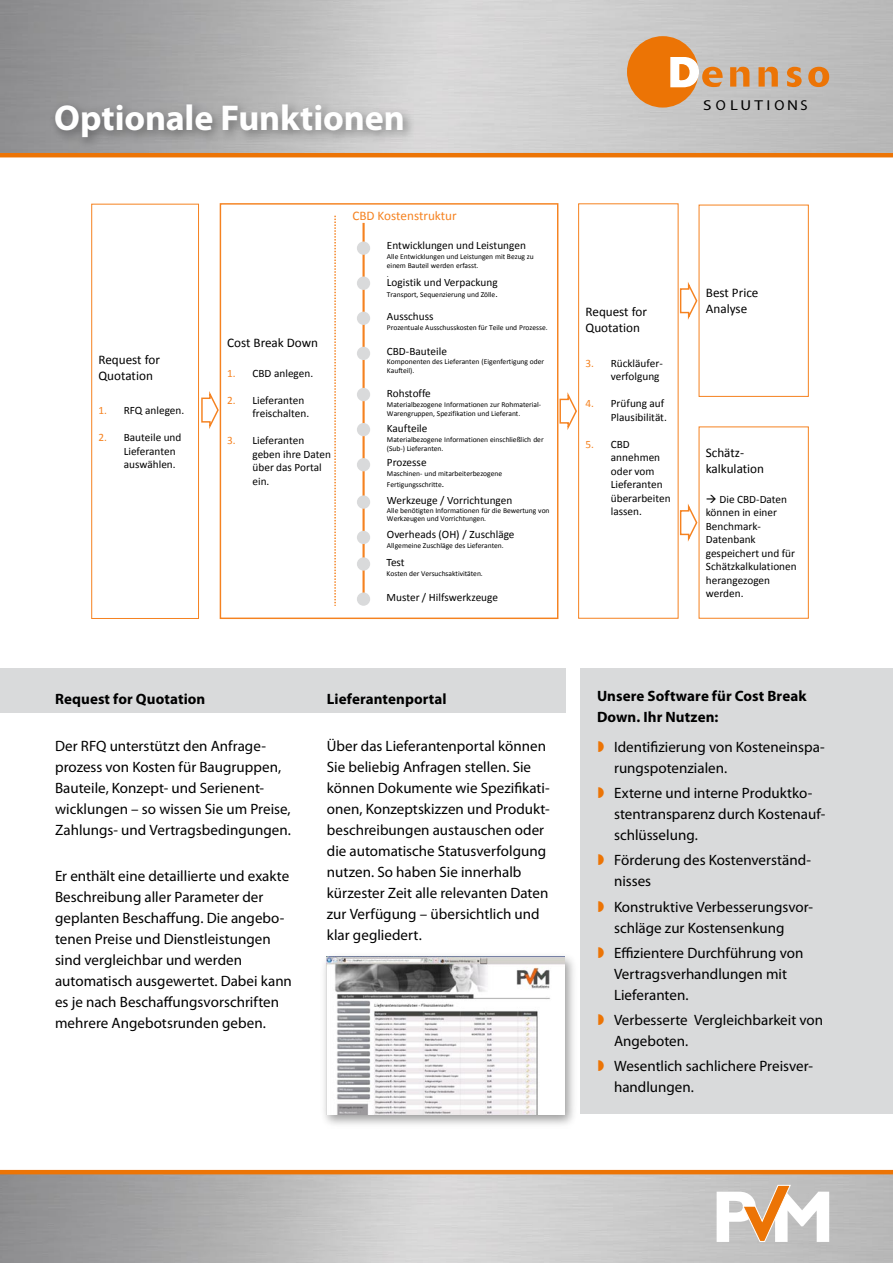
<style>
.page{position:relative;width:893px;height:1263px;background:#fff}
.page>*{position:absolute;margin:0;border:0;box-sizing:border-box;transform-origin:0 0}
.t1{font:700 36px "Myriad Pro";letter-spacing:-.005em;color:#fff}
.t2{font:15px/21px "Myriad Pro";letter-spacing:.005em;color:#000}
.t3{font:700 15px/21px "Myriad Pro";letter-spacing:.005em;color:#000}
.t4{font:14.4px "Myriad Pro";letter-spacing:.2em;color:#000;scale:1.19 1}
.t5{font:13.2px/15.8px "Calibri";color:#000}
.t6{font:13.2px "Calibri";letter-spacing:-.005em;color:#f58220}
.t7{font:11.25px/13.5px "Calibri";color:#000}
.t8{font:7.5px/9px "Calibri";letter-spacing:-.005em;color:#000}
.s1{font-size:9.3px}
.s2{color:#f58220}
</style>
<div class="page">
<svg style="left:0;top:1170px;width:893px;height:93px;background:#beb8b3"></svg>
<svg style="left:0;top:0;width:893px;height:157px;background:#bebbb7"></svg>
<div style="left:627px;top:36px;width:71px;height:72px;background:#ec7405;border-radius:50%"></div>
<svg style="left:730px;top:67px;width:19px;height:20px"></svg>
<svg style="left:758px;top:67px;width:20px;height:20px"></svg>
<svg style="left:787px;top:67px;width:15px;height:20px"></svg>
<svg style="left:808px;top:67px;width:21px;height:20px"></svg>
<svg style="left:670px;top:56px;width:53px;height:33px;background:#e5c1a0"></svg>
<svg style="left:717px;top:1184px;width:112px;height:58px"></svg>
<div style="left:48px;top:98px;width:369px;height:54px;background:#000;opacity:.4"></div>
<div style="left:0;top:669px;width:566px;height:44px;background:#d9dadb"></div>
<div style="left:220px;top:203px;width:338px;height:416px;border:1px solid #f58220"></div>
<hr style="left:362px;top:223px;width:3px;height:372px;background:#f58220">
<div style="left:357px;top:241px;width:13px;height:14px;background:#d9dadb;border-radius:50%"></div>
<div style="left:357px;top:276px;width:13px;height:14px;background:#d9dadb;border-radius:50%"></div>
<div style="left:357px;top:312px;width:13px;height:13px;background:#d9dadb;border-radius:50%"></div>
<div style="left:357px;top:347px;width:13px;height:13px;background:#d9dadb;border-radius:50%"></div>
<div style="left:357px;top:388px;width:13px;height:13px;background:#d9dadb;border-radius:50%"></div>
<div style="left:357px;top:458px;width:13px;height:13px;background:#d9dadb;border-radius:50%"></div>
<div style="left:357px;top:495px;width:13px;height:14px;background:#d9dadb;border-radius:50%"></div>
<div style="left:357px;top:531px;width:13px;height:13px;background:#d9dadb;border-radius:50%"></div>
<div style="left:357px;top:557px;width:13px;height:14px;background:#d9dadb;border-radius:50%"></div>
<div style="left:357px;top:592px;width:13px;height:14px;background:#d9dadb;border-radius:50%"></div>
<div style="left:357px;top:423px;width:13px;height:13px;background:#d9dadb;border-radius:50%"></div>
<div style="left:91px;top:204px;width:108px;height:415px;border:1px solid #f58220"></div>
<div style="left:578px;top:203px;width:101px;height:416px;border:1px solid #f58220"></div>
<div style="left:699px;top:205px;width:110px;height:192px;border:1px solid #f58220"></div>
<div style="left:699px;top:426px;width:110px;height:193px;border:1px solid #f58220"></div>
<svg style="left:201px;top:388px;width:19px;height:44px"></svg>
<svg style="left:559px;top:392px;width:18px;height:38px"></svg>
<svg style="left:679px;top:282px;width:19px;height:38px"></svg>
<svg style="left:679px;top:504px;width:19px;height:38px"></svg>
<svg style="left:334px;top:216px;width:2px;height:390px"></svg>
<div style="left:580px;top:669px;width:313px;height:445px;background:#d9dadb"></div>
<div style="left:320px;top:951px;width:259px;height:177px;background:#000;opacity:.4"></div>
<img style="left:327px;top:957px;width:237px;height:157px">
<h1 class="t1" style="left:54px;top:94px;width:352px">Optionale Funktionen</h1>
<p class="t6" style="left:352px;top:207px;width:106px">CBD Kostenstruktur</p>
<p class="t7" style="left:387px;top:238px;width:141px">Entwicklungen und Leistungen</p>
<p class="t8" style="left:387px;top:252px;width:148px">Alle Entwicklungen und Leistungen mit Bezug zu einem Bauteil werden erfasst.<br>.</p>
<p class="t7" style="left:387px;top:275px;width:112px">Logistik und Verpackung</p>
<p class="t8" style="left:387px;top:290px;width:112px">Transport, Sequenzierung und Zölle<span class="s1">.</span></p>
<p class="t5" style="left:98px;top:352px;width:63px">Request for<br>Quotation</p>
<p class="t7" style="left:98px;top:404px;width:87px"><span class="s2">1.</span> RFQ anlegen.</p>
<p class="t7" style="left:124px;top:431px;width:59px;text-indent:-25px"><span class="s2">2.</span> Bauteile und<br>Lieferanten auswählen.</p>
<p class="t5" style="left:227px;top:335px;width:93px">Cost Break Down</p>
<p class="t7" style="left:227px;top:366px;width:88px"><span class="s2">1.</span> CBD anlegen.</p>
<p class="t7" style="left:252px;top:393px;width:58px;text-indent:-25px"><span class="s2">2.</span> Lieferanten freischalten.</p>
<p class="t7" style="left:252px;top:434px;width:80px;text-indent:-25px"><span class="s2">3.</span> Lieferanten geben ihre Daten über das Portal ein.</p>
<p class="t7" style="left:387px;top:310px;width:48px">Ausschuss</p>
<p class="t8" style="left:387px;top:323px;width:162px">Prozentuale Ausschusskosten für Teile und Prozesse.</p>
<p class="t7" style="left:387px;top:344px;width:62px">CBD-Bauteile</p>
<p class="t8" style="left:387px;top:357px;width:159px">Komponenten des Lieferanten (Eigenfertigung oder<br>Kaufteil).</p>
<p class="t7" style="left:387px;top:386px;width:45px">Rohstoffe</p>
<p class="t8" style="left:387px;top:400px;width:156px">Materialbezogene Informationen zur Rohmaterial-<br>Warengruppen, Spezifikation und Lieferant.</p>
<p class="t7" style="left:387px;top:421px;width:42px">Kaufteile</p>
<p class="t8" style="left:387px;top:435px;width:158px">Materialbezogene Informationen einschließlich der (Sub-) Lieferanten.</p>
<p class="t7" style="left:387px;top:456px;width:41px">Prozesse</p>
<p class="t8" style="left:387px;top:468px;width:117px;line-height:10.8px">Maschinen- und mitarbeiterbezogene<br>Fertigungsschritte<span class="s1">.</span></p>
<p class="t7" style="left:387px;top:494px;width:127px">Werkzeuge / Vorrichtungen</p>
<p class="t8" style="left:387px;top:507px;width:164px;line-height:8.1px">Alle benötigten Informationen für die Bewertung von<br>Werkzeugen und Vorrichtungen.</p>
<p class="t7" style="left:387px;top:528px;width:129px">Overheads (OH) / Zuschläge</p>
<p class="t8" style="left:387px;top:541px;width:118px">Allgemeine Zuschläge des Lieferanten.</p>
<p class="t7" style="left:387px;top:555px;width:20px">Test</p>
<p class="t8" style="left:387px;top:569px;width:98px">Kosten der Versuchsaktivitäten.</p>
<p class="t7" style="left:387px;top:590px;width:113px">Muster / Hilfswerkzeuge</p>
<p class="t3" style="left:55px;top:688px;width:152px">Request for Quotation</p>
<p class="t2" style="left:55px;top:735px;width:237px">Der RFQ unterstützt den Anfrage&shy;prozess von Kosten für Baugruppen, Bauteile, Konzept- und Serienent&shy;wicklungen – so wissen Sie um Preise, Zahlungs- und Vertragsbedingungen.</p>
<p class="t2" style="left:55px;top:865px;width:238px">Er enthält eine detaillierte und exakte Beschreibung aller Parameter der geplanten Beschaffung. Die angebo&shy;tenen Preise und Dienstleistungen sind vergleichbar und werden automatisch ausgewertet. Dabei kann es je nach Beschaffungsvorschriften mehrere Angebotsrunden geben.</p>
<p class="t3" style="left:327px;top:688px;width:121px">Lieferantenportal</p>
<p class="t2" style="left:327px;top:735px;width:224px">Über das Lieferantenportal können Sie beliebig Anfragen stellen. Sie können Dokumente wie Spezifikati&shy;onen, Konzeptskizzen und Produkt&shy;beschreibungen austauschen oder die automatische Statusverfolgung nutzen. So haben Sie innerhalb kürzester Zeit alle relevanten Daten zur Verfügung – übersichtlich und klar gegliedert.</p>
<p class="t4" style="left:703px;top:96px;width:89px">SOLUTIONS</p>
<p class="t5" style="left:585px;top:304px;width:63px">Request for<br>Quotation</p>
<p class="t7" style="left:585px;top:356px;width:79px;text-align:right"><span class="s2">3.</span> Rückläufer&shy;verfolgung</p>
<p class="t7" style="left:585px;top:397px;width:83px;text-align:right"><span class="s2">4.</span> Prüfung auf<br>Plausibilität.</p>
<p class="t7" style="left:611px;top:437px;width:61px;text-indent:-25px"><span class="s2">5.</span> CBD annehmen oder vom<br>Lieferanten überarbeiten lassen.</p>
<p class="t5" style="left:706px;top:285px;width:54px">Best Price<br>Analyse</p>
<p class="t5" style="left:706px;top:445px;width:60px">Schätz&shy;kalkulation</p>
<p class="t7" style="left:706px;top:492px;width:92px">→ Die CBD-Daten können in einer<br>Benchmark-<br>Datenbank gespeichert und für<br>Schätzkalkulationen herangezogen werden.</p>
<p class="t3" style="left:597px;top:685px;width:211px">Unsere Software für Cost Break<br>Down. Ihr Nutzen:</p>
<p class="t2" style="left:614px;top:736px;width:212px">Identifizierung von Kosteneinspa&shy;rungspotenzialen.</p>
<p class="t2" style="left:614px;top:782px;width:213px">Externe und interne Produktko&shy;stentransparenz durch Kostenauf&shy;schlüsselung.</p>
<p class="t2" style="left:614px;top:849px;width:199px">Förderung des Kostenverständ&shy;nisses</p>
<p class="t2" style="left:614px;top:896px;width:200px">Konstruktive Verbesserungsvor&shy;schläge zur Kostensenkung</p>
<p class="t2" style="left:614px;top:942px;width:191px">Effizientere Durchführung von<br>Vertragsverhandlungen mit<br>Lieferanten.</p>
<p class="t2" style="left:614px;top:1009px;width:211px">Verbesserte Vergleichbarkeit von<br>Angeboten.</p>
<p class="t2" style="left:614px;top:1055px;width:200px">Wesentlich sachlichere Preisver&shy;handlungen.</p>
</div>
